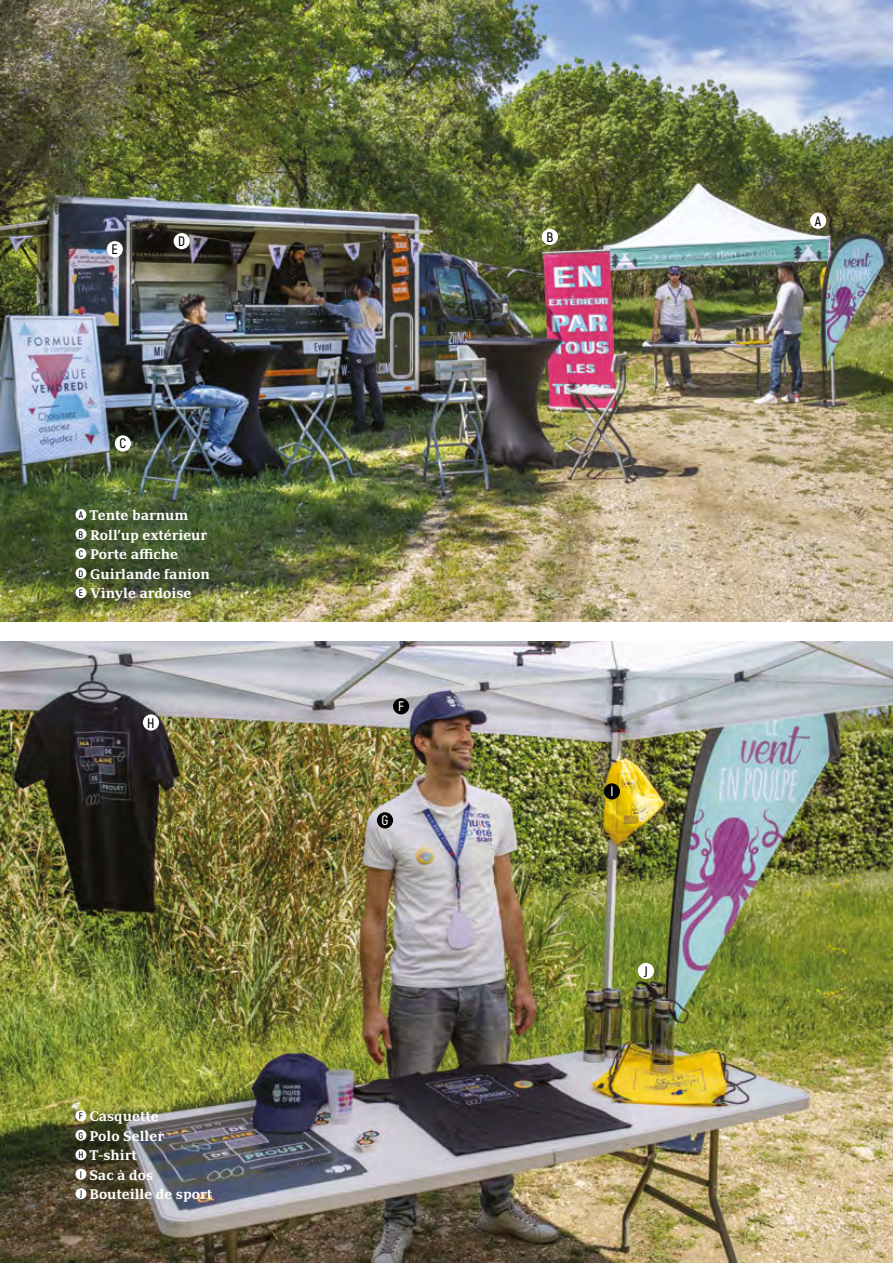
<style>
.page{position:relative;width:893px;height:1263px;background:#fff}
.page>*{position:absolute;margin:0;border:0;box-sizing:border-box;transform-origin:0 0}
.t1{font:600 13.8px "Akrobat";color:#000}
.t2{font:600 13.8px "Akrobat";color:#fff}
.t3{font:700 13.5px/19.5px "PF Adamant Pro";color:#fff}
</style>
<div class="page">
<img style="left:0;top:0;width:893px;height:622px">
<img style="left:0;top:641px;width:893px;height:622px">
<div style="left:810px;top:213px;width:16px;height:16px;background:#fff;border-radius:50%"></div>
<div style="left:542px;top:229px;width:16px;height:16px;background:#fff;border-radius:50%"></div>
<div style="left:174px;top:233px;width:16px;height:16px;background:#fff;border-radius:50%"></div>
<div style="left:107px;top:241px;width:16px;height:16px;background:#fff;border-radius:50%"></div>
<div style="left:115px;top:435px;width:16px;height:17px;background:#fff;border-radius:50%"></div>
<div style="left:143px;top:714px;width:16px;height:17px;background:#fff;border-radius:50%"></div>
<div style="left:638px;top:963px;width:16px;height:16px;background:#fff;border-radius:50%"></div>
<div style="left:393px;top:698px;width:16px;height:16px;background:#000;border-radius:50%"></div>
<div style="left:377px;top:812px;width:16px;height:16px;background:#000;border-radius:50%"></div>
<div style="left:604px;top:783px;width:16px;height:16px;background:#000;border-radius:50%"></div>
<div style="left:75px;top:509px;width:11px;height:11px;background:#fff;border-radius:50%"></div>
<div style="left:75px;top:529px;width:11px;height:11px;background:#fff;border-radius:50%"></div>
<div style="left:75px;top:548px;width:11px;height:11px;background:#fff;border-radius:50%"></div>
<div style="left:75px;top:568px;width:11px;height:11px;background:#fff;border-radius:50%"></div>
<div style="left:75px;top:587px;width:11px;height:11px;background:#fff;border-radius:50%"></div>
<div style="left:75px;top:1110px;width:11px;height:11px;background:#fff;border-radius:50%"></div>
<div style="left:75px;top:1130px;width:11px;height:11px;background:#fff;border-radius:50%"></div>
<div style="left:75px;top:1149px;width:11px;height:11px;background:#fff;border-radius:50%"></div>
<div style="left:75px;top:1169px;width:11px;height:11px;background:#fff;border-radius:50%"></div>
<div style="left:75px;top:1188px;width:11px;height:11px;background:#fff;border-radius:50%"></div>
<p class="t1" style="left:112px;top:241px;width:8px">E</p>
<p class="t1" style="left:178px;top:233px;width:8px">D</p>
<p class="t1" style="left:120px;top:435px;width:8px">C</p>
<p class="t3" style="left:79px;top:505px;width:133px"><sup>A</sup> Tente barnum<br><sup>B</sup> Roll’up extérieur<br><sup>C</sup> Porte affiche<br><sup>D</sup> Guirlande fanion<br><sup>E</sup> Vinyle ardoise</p>
<p class="t1" style="left:147px;top:714px;width:9px">H</p>
<p class="t3" style="left:78px;top:1106px;width:135px"><sup>F</sup> Casquette<br><sup>G</sup> Polo Seller<br><sup>H</sup> T-shirt<br><sup>I</sup> Sac à dos<br><sup>J</sup> Bouteille de sport</p>
<p class="t1" style="left:546px;top:229px;width:8px">B</p>
<p class="t1" style="left:815px;top:212px;width:8px">A</p>
<p class="t2" style="left:398px;top:698px;width:7px">F</p>
<p class="t2" style="left:381px;top:812px;width:8px">G</p>
<p class="t2" style="left:610px;top:783px;width:5px">I</p>
<p class="t1" style="left:644px;top:963px;width:5px">J</p>
</div>
